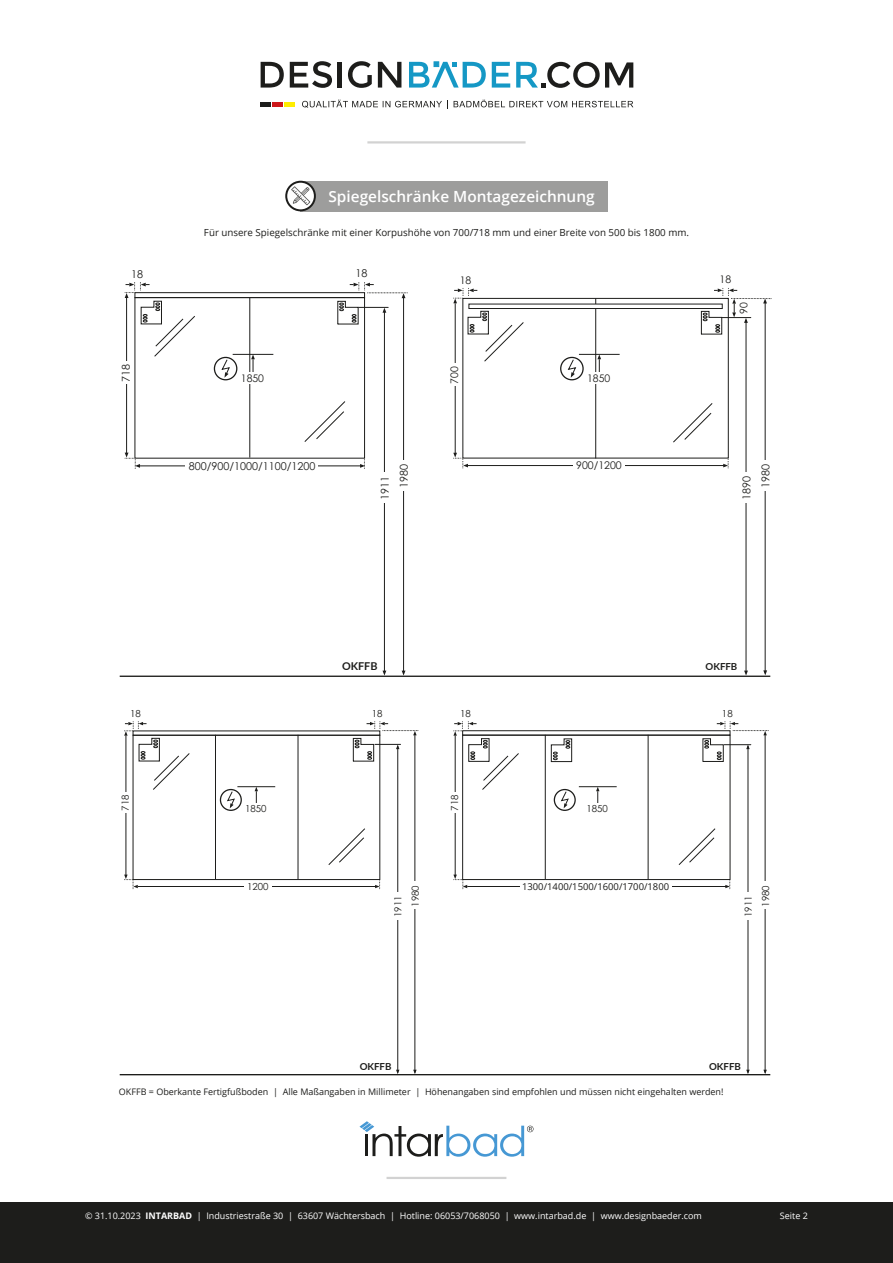
<style>
.page{position:relative;width:893px;height:1263px;background:#fff}
.page>*{position:absolute;margin:0;border:0;box-sizing:border-box;transform-origin:0 0}
.t1{font:600 15.45px "Open Sans";color:#fff}
.t2{font:10.8px "Century Gothic";color:#1d1d1b}
.t3{font:700 10.8px "Lato";color:#1d1d1b}
.t4{font:10.65px "Century Gothic";color:#1d1d1b}
.t5{font:10.5px "Century Gothic";color:#1d1d1b}
.t6{font:9.75px "Open Sans";color:#1d1d1b}
.t7{font:9.75px "Century Gothic";color:#1d1d1b}
.t8{font:700 9.75px "Lato";color:#1d1d1b}
.t9{font:9.45px "Open Sans";color:#1d1d1b}
.t10{font:9.45px "Century Gothic";color:#1d1d1b}
.t11{font:9px "Open Sans";color:#fff}
.fliess{font:9px "Open Sans";color:#1d1d1b}
.s1{font-weight:700}
</style>
<div class="page">
<div style="left:0;top:1202px;width:893px;height:61px;background:#1d1d1b"></div>
<div style="left:260px;top:102px;width:11px;height:5px;background:#1d1d1b"></div>
<svg style="left:302px;top:100px;width:146px;height:8px"></svg>
<svg style="left:454px;top:100px;width:179px;height:7px"></svg>
<svg style="left:261px;top:62px;width:23px;height:26px"></svg>
<svg style="left:290px;top:61px;width:42px;height:27px"></svg>
<hr style="left:338px;top:62px;width:4px;height:26px;background:#1d1d1b">
<svg style="left:348px;top:61px;width:24px;height:27px"></svg>
<svg style="left:378px;top:62px;width:23px;height:26px"></svg>
<svg style="left:492px;top:62px;width:18px;height:26px"></svg>
<svg style="left:409px;top:62px;width:77px;height:26px"></svg>
<svg style="left:516px;top:62px;width:117px;height:26px"></svg>
<div style="left:272px;top:102px;width:11px;height:5px;background:#cd171a"></div>
<div style="left:284px;top:102px;width:11px;height:5px;background:#ffed00"></div>
<hr style="left:367px;top:141px;width:159px;height:3px;background:#1d1d1b">
<svg style="left:359px;top:1121px;width:174px;height:36px"></svg>
<hr style="left:387px;top:1177px;width:119px;height:2px;background:#1d1d1b">
<div style="left:301px;top:181px;width:307px;height:30px;background:#9d9d9c"></div>
<img style="left:288px;top:183px;width:26px;height:25px">
<div style="left:285px;top:181px;width:31px;height:30px;border:2px solid #1d1d1b;border-radius:50%"></div>
<hr style="left:746px;top:320px;width:1px;height:353px;background:#1d1d1b">
<hr style="left:120px;top:675px;width:650px;height:2px;background:#1d1d1b">
<hr style="left:120px;top:1074px;width:650px;height:1px;background:#1d1d1b">
<hr style="left:384px;top:309px;width:1px;height:364px;background:#1d1d1b">
<hr style="left:403px;top:297px;width:1px;height:376px;background:#1d1d1b">
<hr style="left:126px;top:298px;width:1px;height:156px;background:#1d1d1b">
<hr style="left:140px;top:465px;width:223px;height:1px;background:#1d1d1b">
<svg style="left:125px;top:453px;width:15px;height:16px"></svg>
<svg style="left:360px;top:460px;width:5px;height:9px"></svg>
<div style="left:398px;top:460px;width:11px;height:31px;background:#fff"></div>
<div style="left:379px;top:472px;width:11px;height:31px;background:#fff"></div>
<hr style="left:249px;top:298px;width:1px;height:160px;background:#1d1d1b">
<hr style="left:397px;top:746px;width:1px;height:327px;background:#1d1d1b">
<hr style="left:415px;top:735px;width:1px;height:338px;background:#1d1d1b">
<hr style="left:126px;top:736px;width:1px;height:140px;background:#1d1d1b">
<hr style="left:138px;top:886px;width:240px;height:1px;background:#1d1d1b">
<svg style="left:124px;top:874px;width:14px;height:15px"></svg>
<svg style="left:375px;top:881px;width:5px;height:9px"></svg>
<div style="left:245px;top:881px;width:27px;height:11px;background:#fff"></div>
<div style="left:410px;top:882px;width:10px;height:27px;background:#fff"></div>
<div style="left:393px;top:892px;width:10px;height:27px;background:#fff"></div>
<hr style="left:215px;top:735px;width:1px;height:144px;background:#1d1d1b">
<hr style="left:298px;top:735px;width:1px;height:144px;background:#1d1d1b">
<hr style="left:748px;top:746px;width:1px;height:327px;background:#1d1d1b">
<hr style="left:765px;top:735px;width:1px;height:338px;background:#1d1d1b">
<hr style="left:455px;top:736px;width:1px;height:140px;background:#1d1d1b">
<hr style="left:467px;top:886px;width:261px;height:1px;background:#1d1d1b">
<svg style="left:453px;top:874px;width:14px;height:16px"></svg>
<svg style="left:725px;top:881px;width:5px;height:9px"></svg>
<div style="left:760px;top:882px;width:10px;height:27px;background:#fff"></div>
<div style="left:743px;top:892px;width:10px;height:27px;background:#fff"></div>
<hr style="left:545px;top:735px;width:1px;height:144px;background:#1d1d1b">
<hr style="left:648px;top:735px;width:1px;height:144px;background:#1d1d1b">
<div style="left:186px;top:460px;width:132px;height:11px;background:#fff"></div>
<hr style="left:455px;top:303px;width:1px;height:151px;background:#1d1d1b">
<hr style="left:468px;top:465px;width:258px;height:1px;background:#1d1d1b">
<svg style="left:453px;top:453px;width:15px;height:16px"></svg>
<svg style="left:723px;top:459px;width:6px;height:10px"></svg>
<div style="left:573px;top:460px;width:51px;height:11px;background:#fff"></div>
<hr style="left:595px;top:298px;width:1px;height:160px;background:#1d1d1b">
<hr style="left:765px;top:302px;width:1px;height:371px;background:#1d1d1b">
<div style="left:759px;top:460px;width:12px;height:31px;background:#fff"></div>
<div style="left:740px;top:472px;width:13px;height:31px;background:#fff"></div>
<svg style="left:763px;top:670px;width:4px;height:5px"></svg>
<svg style="left:125px;top:282px;width:282px;height:160px"></svg>
<svg style="left:453px;top:288px;width:319px;height:155px"></svg>
<svg style="left:453px;top:722px;width:315px;height:143px"></svg>
<svg style="left:124px;top:722px;width:294px;height:143px"></svg>
<div style="left:520px;top:881px;width:151px;height:10px;background:#fff"></div>
<p class="t1" style="left:328px;top:186px;width:268px">Spiegelschränke Montagezeichnung</p>
<p class="t6" style="left:204px;top:226px;width:487px">Für unsere Spiegelschränke mit einer Korpushöhe von 700/718 mm und einer Breite von 500 bis 1800 mm.</p>
<p class="t2" style="left:131px;top:266px;width:13px">18</p>
<p class="t2" style="left:355px;top:266px;width:13px">18</p>
<p class="t5" style="left:460px;top:272px;width:13px">18</p>
<p class="t5" style="left:720px;top:272px;width:13px">18</p>
<p class="t5" style="left:736px;top:314px;width:13px;rotate:-90deg">90</p>
<p class="t2" style="left:118px;top:381px;width:19px;rotate:-90deg">718</p>
<p class="t5" style="left:241px;top:371px;width:25px">1850</p>
<p class="t5" style="left:447px;top:384px;width:19px;rotate:-90deg">700</p>
<p class="t5" style="left:587px;top:371px;width:25px">1850</p>
<p class="t2" style="left:189px;top:459px;width:128px">800/900/1000/1100/1200</p>
<p class="t2" style="left:377px;top:500px;width:25px;rotate:-90deg">1911</p>
<p class="t2" style="left:396px;top:488px;width:25px;rotate:-90deg">1980</p>
<p class="t4" style="left:576px;top:458px;width:47px">900/1200</p>
<p class="t2" style="left:739px;top:500px;width:25px;rotate:-90deg">1890</p>
<p class="t2" style="left:758px;top:488px;width:25px;rotate:-90deg">1980</p>
<p class="t3" style="left:342px;top:658px;width:37px">OKFFB</p>
<p class="t8" style="left:705px;top:659px;width:33px">OKFFB</p>
<p class="t7" style="left:130px;top:707px;width:12px">18</p>
<p class="t7" style="left:372px;top:707px;width:12px">18</p>
<p class="t7" style="left:460px;top:707px;width:12px">18</p>
<p class="t7" style="left:722px;top:707px;width:12px">18</p>
<p class="t7" style="left:118px;top:811px;width:18px;rotate:-90deg">718</p>
<p class="t7" style="left:245px;top:802px;width:23px">1850</p>
<p class="t7" style="left:448px;top:811px;width:18px;rotate:-90deg">718</p>
<p class="t7" style="left:586px;top:802px;width:23px">1850</p>
<p class="t7" style="left:247px;top:880px;width:23px">1200</p>
<p class="t7" style="left:391px;top:917px;width:23px;rotate:-90deg">1911</p>
<p class="t7" style="left:408px;top:907px;width:23px;rotate:-90deg">1980</p>
<p class="t10" style="left:563px;top:880px;width:73px">1300/1400/1500</p>
<p class="t9" style="left:522px;top:880px;width:149px">1300/1400/1500/1600/1700/1800</p>
<p class="t7" style="left:741px;top:917px;width:23px;rotate:-90deg">1911</p>
<p class="t7" style="left:759px;top:907px;width:23px;rotate:-90deg">1980</p>
<p class="t8" style="left:360px;top:1059px;width:33px">OKFFB</p>
<p class="t8" style="left:709px;top:1059px;width:33px">OKFFB</p>
<p class="fliess" style="left:119px;top:1085px;width:606px">OKFFB = Oberkante Fertigfußboden | Alle Maßangaben in Millimeter | Höhenangaben sind empfohlen und müssen nicht eingehalten werden!</p>
<p class="t11" style="left:85px;top:1209px;width:618px">© 31.10.2023 <span class="s1">INTARBAD</span> | Industriestraße 30 | 63607 Wächtersbach | Hotline: 06053/7068050 | www.intarbad.de | www.designbaeder.com</p>
<p class="t11" style="left:780px;top:1209px;width:29px">Seite 2</p>
</div>
